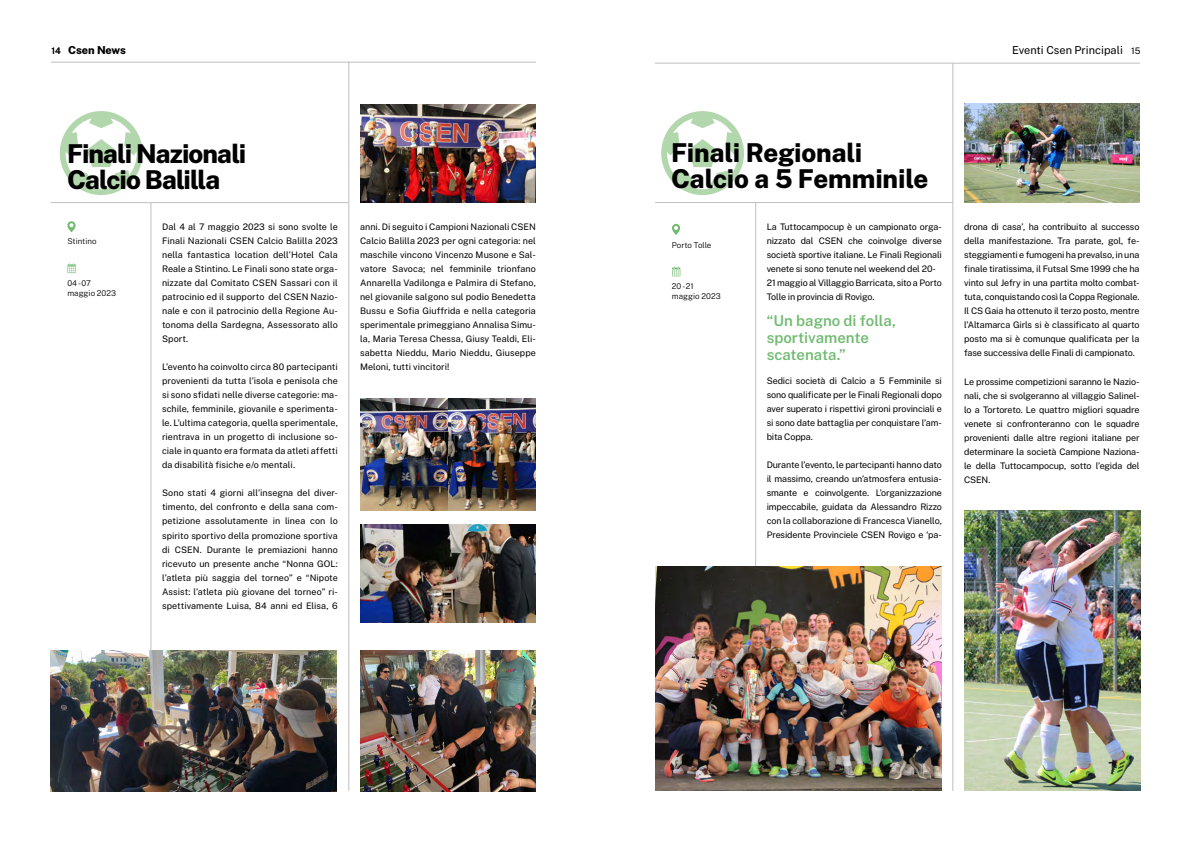
<style>
.page{position:relative;width:1191px;height:842px;background:#fff}
.page>*{position:absolute;margin:0;border:0;box-sizing:border-box;transform-origin:0 0}
.t1{font:800 26px/26px "Public Sans";letter-spacing:-.025em;color:#000}
.t2{font:600 15px/17px "Public Sans";color:#71bb71}
.t3{font:11px "Public Sans";color:#000}
.t4{font:800 11px "Public Sans";letter-spacing:-.01em;color:#000}
.t5{font:9px/14px "Public Sans";letter-spacing:-.01em;color:#000;text-align:justify}
.t6{font:300 8px/10px "Public Sans";color:#000}
.s1{font-weight:400;font-size:9px}
.s2{font-size:9px}
</style>
<div class="page">
<hr style="left:655px;top:63px;width:485px;height:1px;background:#bfbfbf">
<hr style="left:51px;top:62px;width:485px;height:1px;background:#bfbfbf">
<svg style="left:661px;top:111px;width:83px;height:84px"></svg>
<hr style="left:755px;top:202px;width:1px;height:589px;background:#bfbfbf">
<hr style="left:952px;top:63px;width:1px;height:728px;background:#bfbfbf">
<svg style="left:672px;top:224px;width:8px;height:11px"></svg>
<svg style="left:672px;top:266px;width:8px;height:10px"></svg>
<hr style="left:655px;top:202px;width:297px;height:1px;background:#bfbfbf">
<img style="left:964px;top:510px;width:176px;height:280px">
<img style="left:964px;top:104px;width:175px;height:98px">
<img style="left:655px;top:566px;width:286px;height:224px">
<svg style="left:60px;top:111px;width:83px;height:84px"></svg>
<hr style="left:150px;top:203px;width:1px;height:588px;background:#bfbfbf">
<img style="left:51px;top:650px;width:286px;height:141px">
<svg style="left:67px;top:263px;width:9px;height:10px"></svg>
<svg style="left:67px;top:221px;width:9px;height:11px"></svg>
<hr style="left:348px;top:61px;width:1px;height:730px;background:#bfbfbf">
<hr style="left:51px;top:202px;width:298px;height:1px;background:#bfbfbf">
<img style="left:360px;top:105px;width:176px;height:97px">
<img style="left:360px;top:650px;width:176px;height:141px">
<img style="left:360px;top:524px;width:176px;height:98px">
<img style="left:360px;top:398px;width:176px;height:112px">
<p class="t4" style="left:52px;top:42px;width:76px"><span class="s1">14</span> Csen News</p>
<p class="t3" style="left:1012px;top:42px;width:130px">Eventi Csen Principali <span class="s2">15</span></p>
<h1 class="t1" style="left:67px;top:139px;width:181px">Finali Nazionali<br>Calcio Balilla</h1>
<p class="t6" style="left:67px;top:236px;width:31px">Stintino</p>
<p class="t6" style="left:67px;top:277px;width:50px">04 -07 maggio 2023</p>
<p class="t5" style="left:162px;top:220px;width:177px">Dal 4 al 7 maggio 2023 si sono svolte le Finali Nazionali CSEN Calcio Balilla 2023 nella fantastica location dell’Hotel Cala Reale a Stintino. Le Finali sono state orga&shy;nizzate dal Comitato CSEN Sassari con il patrocinio ed il supporto del CSEN Nazio&shy;nale e con il patrocinio della Regione Au&shy;tonoma della Sardegna, Assessorato allo Sport.</p>
<p class="t5" style="left:162px;top:360px;width:177px">L’evento ha coinvolto circa 80 partecipanti provenienti da tutta l’isola e penisola che si sono sfidati nelle diverse categorie: ma&shy;schile, femminile, giovanile e sperimenta&shy;le. L’ultima categoria, quella sperimentale, rientrava in un progetto di inclusione so&shy;ciale in quanto era formata da atleti affetti da disabilità fisiche e/o mentali.</p>
<p class="t5" style="left:162px;top:486px;width:177px">Sono stati 4 giorni all’insegna del diver&shy;timento, del confronto e della sana com&shy;petizione assolutamente in linea con lo spirito sportivo della promozione sportiva di CSEN. Durante le premiazioni hanno ricevuto un presente anche “Nonna GOL: l’atleta più saggia del torneo” e “Nipote Assist: l’atleta più giovane del torneo” ri&shy;spettivamente Luisa, 84 anni ed Elisa, 6</p>
<p class="t5" style="left:360px;top:220px;width:177px">anni. Di seguito i Campioni Nazionali CSEN Calcio Balilla 2023 per ogni categoria: nel maschile vincono Vincenzo Musone e Sal&shy;vatore Savoca; nel femminile trionfano Annarella Vadilonga e Palmira di Stefano, nel giovanile salgono sul podio Benedetta Bussu e Sofia Giuffrida e nella categoria sperimentale primeggiano Annalisa Simu&shy;la, Maria Teresa Chessa, Giusy Tealdi, Eli&shy;sabetta Nieddu, Mario Nieddu, Giuseppe Meloni, tutti vincitori!</p>
<h1 class="t1" style="left:671px;top:138px;width:259px">Finali Regionali<br>Calcio a 5 Femminile</h1>
<p class="t6" style="left:672px;top:240px;width:41px">Porto Tolle</p>
<p class="t6" style="left:672px;top:281px;width:50px">20 -21 maggio 2023</p>
<p class="t5" style="left:766px;top:220px;width:177px;text-align:left">La Tuttocampocup è un campionato orga&shy;nizzato dal CSEN che coinvolge diverse società sportive italiane. Le Finali Regionali venete si sono tenute nel weekend del 20- 21 maggio al Villaggio Barricata, sito a Porto Tolle in provincia di Rovigo.</p>
<h2 class="t2" style="left:766px;top:311px;width:131px">“Un bagno di folla, sportivamente scatenata.”</h2>
<p class="t5" style="left:766px;top:374px;width:177px">Sedici società di Calcio a 5 Femminile si sono qualificate per le Finali Regionali dopo aver superato i rispettivi gironi provinciali e si sono date battaglia per conquistare l’am&shy;bita Coppa.</p>
<p class="t5" style="left:766px;top:458px;width:177px">Durante l’evento, le partecipanti hanno dato il massimo, creando un’atmosfera entusia&shy;smante e coinvolgente. L’organizzazione impeccabile, guidata da Alessandro Rizzo con la collaborazione di Francesca Vianello, Presidente Provinciele CSEN Rovigo e ‘pa-</p>
<p class="t5" style="left:964px;top:220px;width:177px">drona di casa’, ha contribuito al successo della manifestazione. Tra parate, gol, fe&shy;steggiamenti e fumogeni ha prevalso, in una finale tiratissima, il Futsal Sme 1999 che ha vinto sul Jefry in una partita molto combat&shy;tuta, conquistando così la Coppa Regionale.<br>Il CS Gaia ha ottenuto il terzo posto, mentre l’Altamarca Girls si è classificato al quarto posto ma si è comunque qualificata per la fase successiva delle Finali di campionato.</p>
<p class="t5" style="left:964px;top:374px;width:177px">Le prossime competizioni saranno le Nazio&shy;nali, che si svolgeranno al villaggio Salinel&shy;lo a Tortoreto. Le quattro migliori squadre venete si confronteranno con le squadre provenienti dalle altre regioni italiane per determinare la società Campione Naziona&shy;le della Tuttocampocup, sotto l’egida del CSEN.</p>
</div>
